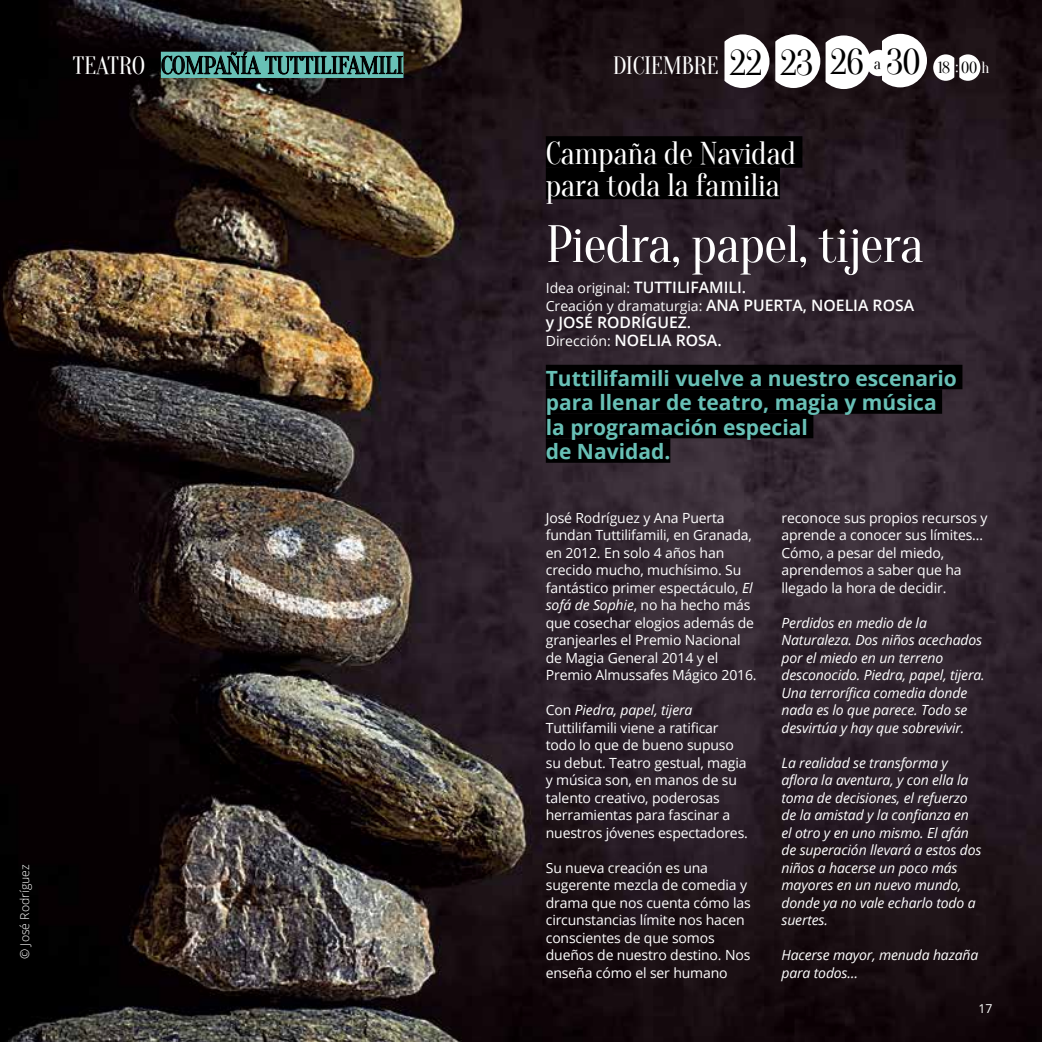
<style>
.page{position:relative;width:1042px;height:1042px;background:#fff}
.page>*{position:absolute;margin:0;border:0;box-sizing:border-box;transform-origin:0 0}
.t1{font:52.5px "Oranienbaum";letter-spacing:-.025em;color:#fff}
.t2{font:35px "Oranienbaum";color:#000}
.t3{font:31.5px/31.5px "Oranienbaum";letter-spacing:-.02em;color:#fff}
.t4{font:24.5px "Oranienbaum";letter-spacing:-.02em;color:#000}
.t5{font:24.5px "Oranienbaum";letter-spacing:-.02em;color:#fff}
.t6{font:700 21px/24.5px "Open Sans";color:#68c0b6}
.t7{font:600 15.75px/17.5px "Open Sans";color:#fff}
.t8{font:15.75px "Oranienbaum";color:#000}
.t9{font:14px/17.5px "Open Sans";letter-spacing:-.01em;color:#fff}
.t10{font:italic 14px/17.5px "Open Sans";letter-spacing:-.01em;color:#fff}
.t11{font:300 12.25px "Open Sans";color:#fff}
.t12{font:12.25px "Open Sans";color:#fff}
.s1{color:#fff}
.s2{font-size:35px;color:#000}
.s3{font-weight:400;font-size:14px}
.s4{font-weight:600;font-size:15.75px}
.s5{font-style:italic}
</style>
<div class="page">
<img style="left:0;top:0;width:1042px;height:1042px">
<svg style="left:161px;top:74px;width:242px;height:4px"></svg>
<svg style="left:161px;top:52px;width:242px;height:22px"></svg>
<svg style="left:724px;top:34px;width:45px;height:54px"></svg>
<svg style="left:775px;top:34px;width:152px;height:55px"></svg>
<div style="left:870px;top:55px;width:15px;height:14px;background:#fff"></div>
<div style="left:546px;top:365px;width:416px;height:24px;background:#000"></div>
<div style="left:546px;top:389px;width:396px;height:25px;background:#000"></div>
<div style="left:546px;top:414px;width:267px;height:24px;background:#000"></div>
<div style="left:546px;top:438px;width:124px;height:25px;background:#000"></div>
<div style="left:546px;top:136px;width:256px;height:32px;background:#000"></div>
<div style="left:546px;top:168px;width:234px;height:31px;background:#000"></div>
<svg style="left:933px;top:54px;width:47px;height:27px"></svg>
<p class="t11" style="left:16px;top:959px;width:96px;rotate:-90deg">© José Rodríguez</p>
<h3 class="t4" style="left:73px;top:52px;width:332px"><span class="s1">TEATRO</span> COMPAÑÍA TUTTILIFAMILI</h3>
<h3 class="t5" style="left:613px;top:52px;width:253px">DICIEMBRE <span class="s2">22 23 26</span></h3>
<h2 class="t2" style="left:886px;top:43px;width:36px">30</h2>
<p class="t8" style="left:874px;top:55px;width:9px">a</p>
<p class="t8" style="left:938px;top:59px;width:53px">18 <span class="s1">:</span>00<span class="s1">h</span></p>
<h3 class="t3" style="left:546px;top:138px;width:252px">Campaña de Navidad para toda la familia</h3>
<h1 class="t1" style="left:546px;top:215px;width:380px">Piedra, papel, tijera</h1>
<p class="t7" style="left:546px;top:278px;width:202px"><span class="s3">Idea original:</span> TUTTILIFAMILI.</p>
<p class="t9" style="left:546px;top:297px;width:370px">Creación y dramaturgia: <span class="s4">ANA PUERTA, NOELIA ROSA</span></p>
<p class="t7" style="left:546px;top:313px;width:177px">y JOSÉ RODRÍGUEZ.<br><span class="s3">Dirección:</span> NOELIA ROSA.</p>
<h3 class="t6" style="left:546px;top:365px;width:413px">Tuttilifamili vuelve a nuestro escenario para llenar de teatro, magia y música la programación especial<br>de Navidad.</h3>
<p class="t9" style="left:546px;top:508px;width:212px">José Rodríguez y Ana Puerta fundan Tuttilifamili, en Granada, en 2012. En solo 4 años han crecido mucho, muchísimo. Su fantástico primer espectáculo, <span class="s5">El sofá de Sophie</span>, no ha hecho más que cosechar elogios además de granjearles el Premio Nacional de Magia General 2014 y el<br>Premio Almussafes Mágico 2016.</p>
<p class="t9" style="left:546px;top:701px;width:204px">Con <span class="s5">Piedra, papel, tijera<br></span>Tuttilifamili viene a ratificar todo lo que de bueno supuso su debut. Teatro gestual, magia y música son, en manos de su talento creativo, poderosas herramientas para fascinar a nuestros jóvenes espectadores.</p>
<p class="t9" style="left:546px;top:858px;width:206px">Su nueva creación es una sugerente mezcla de comedia y drama que nos cuenta cómo las circunstancias límite nos hacen conscientes de que somos dueños de nuestro destino. Nos enseña cómo el ser humano</p>
<p class="t9" style="left:781px;top:508px;width:207px">reconoce sus propios recursos y aprende a conocer sus límites…<br>Cómo, a pesar del miedo, aprendemos a saber que ha llegado la hora de decidir.</p>
<p class="t10" style="left:781px;top:613px;width:205px">Perdidos en medio de la<br>Naturaleza. Dos niños acechados por el miedo en un terreno desconocido. Piedra, papel, tijera.<br>Una terrorífica comedia donde nada es lo que parece. Todo se desvirtúa y hay que sobrevivir.</p>
<p class="t10" style="left:781px;top:753px;width:201px">La realidad se transforma y aflora la aventura, y con ella la toma de decisiones, el refuerzo de la amistad y la confianza en el otro y en uno mismo. El afán de superación llevará a estos dos niños a hacerse un poco más mayores en un nuevo mundo, donde ya no vale echarlo todo a suertes.</p>
<p class="t10" style="left:781px;top:946px;width:198px">Hacerse mayor, menuda hazaña para todos…</p>
<p class="t12" style="left:978px;top:1000px;width:16px">17</p>
</div>
